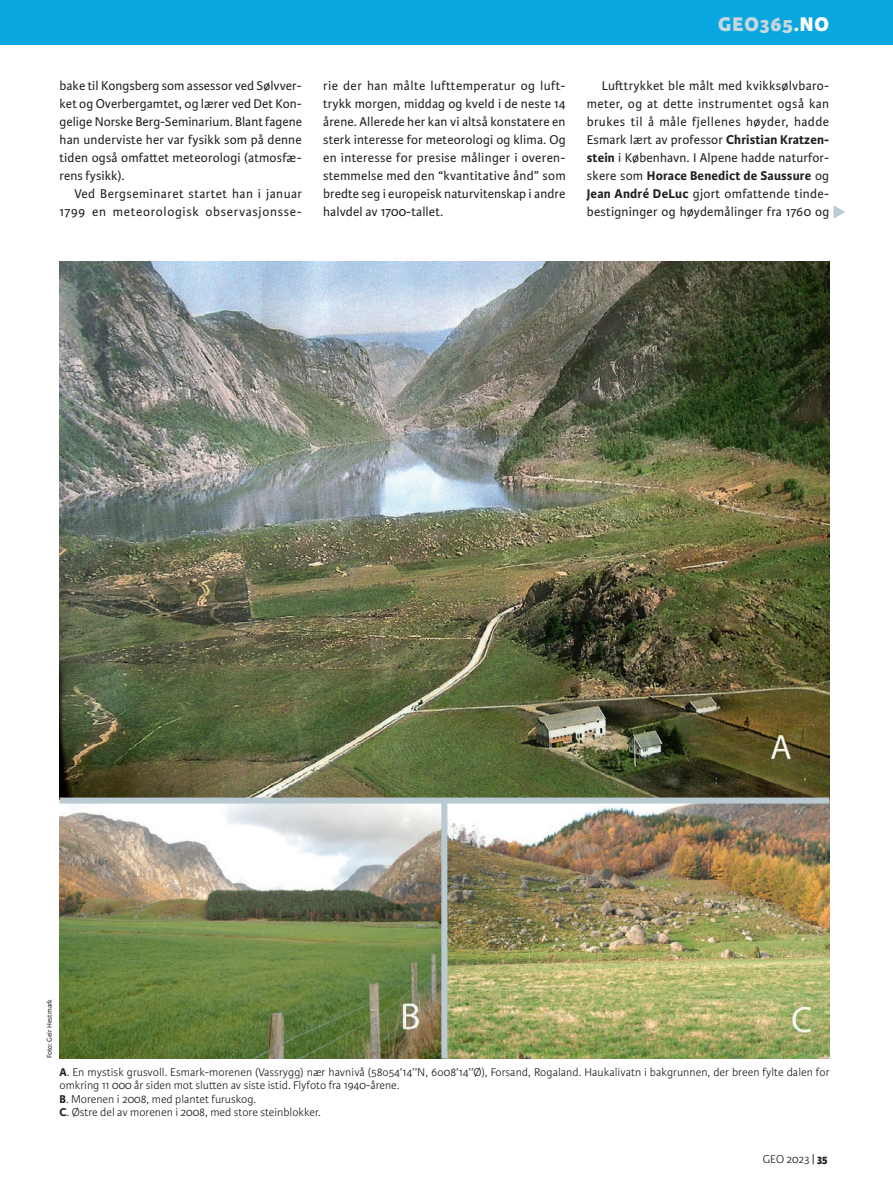
<style>
.page{position:relative;width:893px;height:1191px;background:#fff}
.page>*{position:absolute;margin:0;border:0;box-sizing:border-box;transform-origin:0 0}
.t1{font:800 21px "Karmina Sans";letter-spacing:.05em;color:#cad6dd}
.BRØDTEKST{font:13.5px/18px "Karmina Sans";letter-spacing:.02em;color:#231f20;text-align:justify}
.BRØDTEKST_noindent{font:13.5px/18px "Karmina Sans";letter-spacing:.015em;color:#231f20;text-align:justify}
.BILDETEKST{font:300 12px/13.5px "Karmina Sans";color:#231f20}
.FOTOKREDITT{font:7.5px "Karmina Sans";color:#231f20}
.s1{color:#fff}
.s2{font-weight:700}
.s3{font-weight:400}
.s4{font-weight:800}
</style>
<div class="page">
<img style="left:60px;top:261px;width:769px;height:797px">
<div style="left:60px;top:797px;width:769px;height:6px;background:#bacad2"></div>
<div style="left:441px;top:798px;width:6px;height:260px;background:#bacad2"></div>
<svg style="left:833px;top:205px;width:12px;height:14px"></svg>
<div style="left:0;top:0;width:893px;height:45px;background:#08a7e0"></div>
<p class="BRØDTEKST_noindent" style="left:60px;top:77px;width:244px">bake til Kongsberg som assessor ved Sølvver&shy;ket og Overbergamtet, og lærer ved Det Kon&shy;gelige Norske Berg-Seminarium. Blant fagene han underviste her var fysikk som på denne tiden også omfattet meteorologi (atmosfæ&shy;rens fysikk).</p>
<p class="BRØDTEKST" style="left:60px;top:185px;width:244px;text-align:right">Ved Bergseminaret startet han i januar<br>1799 en meteorologisk observasjonsse-</p>
<h1 class="t1" style="left:718px;top:12px;width:113px">GEO365<span class="s1">.NO</span></h1>
<p class="BRØDTEKST" style="left:323px;top:77px;width:244px">rie der han målte lufttemperatur og luft&shy;trykk morgen, middag og kveld i de neste 14 årene. Allerede her kan vi altså konstatere en sterk interesse for meteorologi og klima. Og en interesse for presise målinger i overen&shy;stemmelse med den “kvantitative ånd” som bredte seg i europeisk naturvitenskap i andre halvdel av 1700-tallet.</p>
<p class="BRØDTEKST" style="left:587px;top:77px;width:244px;text-indent:15px">Lufttrykket ble målt med kvikksølvbaro&shy;meter, og at dette instrumentet også kan brukes til å måle fjellenes høyder, hadde Esmark lært av professor <span class="s2">Christian Kratzen&shy;stein</span> i København. I Alpene hadde naturfor&shy;skere som <span class="s2">Horace Benedict de Saussure</span> og <span class="s2">Jean André DeLuc</span> gjort omfattende tinde&shy;bestigninger og høydemålinger fra 1760 og</p>
<p class="FOTOKREDITT" style="left:45px;top:1058px;width:61px;rotate:-90deg">Foto: Geir Hestmark</p>
<p class="BILDETEKST" style="left:60px;top:1065px;width:772px"><span class="s2">A</span>. En mystisk grusvoll. Esmark-morenen (Vassrygg) nær havnivå (58o54’14’’N, 6o08’14’’Ø), Forsand, Rogaland. Haukalivatn i bakgrunnen, der breen fylte dalen for omkring 11 000 år siden mot slutten av siste istid. Flyfoto fra 1940-årene.</p>
<p class="BILDETEKST" style="left:60px;top:1092px;width:198px"><span class="s2">B</span>. Morenen i 2008, med plantet furuskog.</p>
<p class="BILDETEKST" style="left:60px;top:1106px;width:263px"><span class="s2">C</span>. Østre del av morenen i 2008, med store steinblokker.</p>
<p class="BILDETEKST" style="left:763px;top:1152px;width:66px">GEO 2023 <span class="s3">|</span> <span class="s4">35</span></p>
</div>
